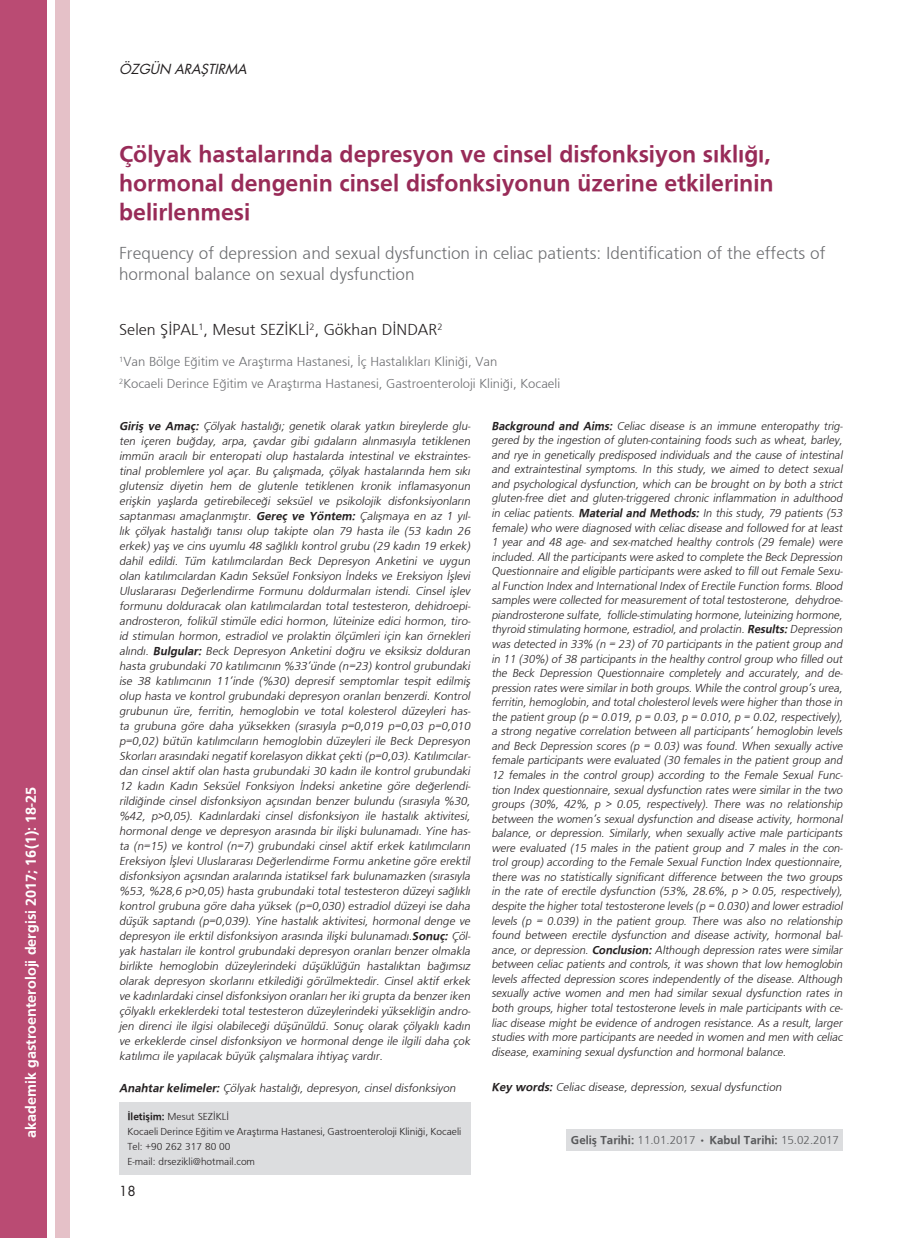
<style>
.page{position:relative;width:919px;height:1238px;background:#fff}
.page>*{position:absolute;margin:0;border:0;box-sizing:border-box;transform-origin:0 0}
.t1{font:700 24px/28.8px "Fruga Sans";color:#982b58;text-align:justify}
.t2{font:300 18px/21.6px "Fruga Sans";color:#6c6d70}
.t3{font:300 16.5px "Fruga Sans";color:#231f20}
.t4{font:700 15px "Fruga Sans";color:#fff}
.t5{font:300 13.5px/22.2px "Fruga Sans";color:#6c6d70}
.t6{font:italic 13.5px "Futura OTF";color:#231f20}
.t7{font:13.5px "Futura OTF";color:#231f20}
.t8{font:italic 300 12px/14.5px "Fruga Sans";color:#231f20;text-align:justify}
.t9{font:700 12px "Fruga Sans";color:#57585a}
.t10{font:300 10.5px/15px "Fruga Sans";color:#231f20}
.s1{font-weight:700}
.s2{font-weight:300}
</style>
<div class="page">
<div style="left:0;top:0;width:47px;height:1237px;background:#ba4b73"></div>
<div style="left:55px;top:0;width:15px;height:1237px;background:#e5c1c8"></div>
<div style="left:119px;top:1101px;width:351px;height:73px;background:#dcdddf"></div>
<div style="left:566px;top:1129px;width:276px;height:21px;background:#dcdddf"></div>
<p class="t4" style="left:22px;top:1137px;width:352px;rotate:-90deg">akademik gastroenteroloji dergisi 2017; 16(1): 18-25</p>
<p class="t6" style="left:119px;top:60px;width:129px">ÖZGÜN ARAŞTIRMA</p>
<h1 class="t1" style="left:119px;top:140px;width:656px">Çölyak hastalarında depresyon ve cinsel disfonksiyon sıklığı, hormonal dengenin cinsel disfonksiyonun üzerine etkilerinin belirlenmesi</h1>
<h2 class="t2" style="left:119px;top:241px;width:708px">Frequency of depression and sexual dysfunction in celiac patients: Identification of the effects of hormonal balance on sexual dysfunction</h2>
<h3 class="t3" style="left:119px;top:320px;width:325px">Selen ŞİPAL<sup>1</sup>, Mesut SEZİKLİ<sup>2</sup>, Gökhan DİNDAR<sup>2</sup></h3>
<p class="t5" style="left:119px;top:350px;width:442px"><sup>1</sup>Van Bölge Eğitim ve Araştırma Hastanesi, İç Hastalıkları Kliniği, Van<br><sup>2</sup>Kocaeli Derince Eğitim ve Araştırma Hastanesi, Gastroenteroloji Kliniği, Kocaeli</p>
<p class="t8" style="left:119px;top:418px;width:355px;line-height:15px"><span class="s1">Giriş ve Amaç:</span> Çölyak hastalığı; genetik olarak yatkın bireylerde glu&shy;ten içeren buğday, arpa, çavdar gibi gıdaların alınmasıyla tetiklenen immün aracılı bir enteropati olup hastalarda intestinal ve ekstraintes&shy;tinal problemlere yol açar. Bu çalışmada, çölyak hastalarında hem sıkı glutensiz diyetin hem de glutenle tetiklenen kronik inflamasyonun erişkin yaşlarda getirebileceği seksüel ve psikolojik disfonksiyonların saptanması amaçlanmıştır. <span class="s1">Gereç ve Yöntem:</span> Çalışmaya en az 1 yıl&shy;lık çölyak hastalığı tanısı olup takipte olan 79 hasta ile (53 kadın 26 erkek) yaş ve cins uyumlu 48 sağlıklı kontrol grubu (29 kadın 19 erkek) dahil edildi. Tüm katılımcılardan Beck Depresyon Anketini ve uygun olan katılımcılardan Kadın Seksüel Fonksiyon İndeks ve Ereksiyon İşlevi Uluslararası Değerlendirme Formunu doldurmaları istendi. Cinsel işlev formunu dolduracak olan katılımcılardan total testesteron, dehidroepi&shy;androsteron, folikül stimüle edici hormon, lüteinize edici hormon, tiro&shy;id stimulan hormon, estradiol ve prolaktin ölçümleri için kan örnekleri alındı. <span class="s1">Bulgular:</span> Beck Depresyon Anketini doğru ve eksiksiz dolduran hasta grubundaki 70 katılımcının %33’ünde (n=23) kontrol grubundaki ise 38 katılımcının 11’inde (%30) depresif semptomlar tespit edilmiş olup hasta ve kontrol grubundaki depresyon oranları benzerdi. Kontrol grubunun üre, ferritin, hemoglobin ve total kolesterol düzeyleri has&shy;ta grubuna göre daha yüksekken (sırasıyla p=0,019 p=0,03 p=0,010 p=0,02) bütün katılımcıların hemoglobin düzeyleri ile Beck Depresyon Skorlarıarasındakinegatifkorelasyon dikkatçekti(p=0,03).Katılımcılar&shy;dan cinsel aktif olan hasta grubundaki 30 kadın ile kontrol grubundaki 12 kadın Kadın Seksüel Fonksiyon İndeksi anketine göre değerlendi&shy;rildiğinde cinsel disfonksiyon açısından benzer bulundu (sırasıyla %30, %42, p&gt;0,05). Kadınlardaki cinsel disfonksiyon ile hastalık aktivitesi, hormonal denge ve depresyon arasında bir ilişki bulunamadı. Yine has&shy;ta (n=15) ve kontrol (n=7) grubundaki cinsel aktif erkek katılımcıların Ereksiyon İşlevi Uluslararası Değerlendirme Formu anketine göre erektil disfonksiyon açısından aralarında istatiksel fark bulunamazken (sırasıyla %53, %28,6 p&gt;0,05) hasta grubundaki total testesteron düzeyi sağlıklı kontrol grubuna göre daha yüksek (p=0,030) estradiol düzeyi ise daha düşük saptandı (p=0,039). Yine hastalık aktivitesi, hormonal denge ve depresyon ile erktil disfonksiyon arasında ilişki bulunamadı.<span class="s1">Sonuç:</span> Çöl&shy;yak hastaları ile kontrol grubundaki depresyon oranları benzer olmakla birlikte hemoglobin düzeylerindeki düşüklüğün hastalıktan bağımsız olarak depresyon skorlarını etkilediği görülmektedir. Cinsel aktif erkek ve kadınlardakicinseldisfonksiyon oranlarıherikigrupta da benzeriken çölyaklı erkeklerdeki total testesteron düzeylerindeki yüksekliğin andro&shy;jen direnci ile ilgisi olabileceği düşünüldü. Sonuç olarak çölyaklı kadın ve erkeklerde cinsel disfonksiyon ve hormonal denge ile ilgili daha çok katılımcı ile yapılacak büyük çalışmalara ihtiyaç vardır.</p>
<p class="t8" style="left:119px;top:1080px;width:340px"><span class="s1">Anahtar kelimeler:</span> Çölyak hastalığı, depresyon, cinsel disfonksiyon</p>
<p class="t10" style="left:127px;top:1108px;width:335px"><span class="s1">İletişim:</span> Mesut SEZİKLİ<br>Kocaeli Derince Eğitim ve Araştırma Hastanesi, Gastroenteroloji Kliniği, Kocaeli Tel: +90 262 317 80 00<br>E-mail: drsezikli@hotmail.com</p>
<p class="t7" style="left:119px;top:1181px;width:18px">18</p>
<p class="t8" style="left:491px;top:418px;width:355px"><span class="s1">Background and Aims:</span> Celiac disease is an immune enteropathy trig&shy;gered by the ingestion of gluten-containing foods such as wheat, barley, and rye in genetically predisposed individuals and the cause of intestinal and extraintestinal symptoms. In this study, we aimed to detect sexual and psychological dysfunction, which can be brought on by both a strict gluten-free diet and gluten-triggered chronic inflammation in adulthood in celiac patients. <span class="s1">Material and Methods:</span> In this study, 79 patients (53 female)who were diagnosed with celiac disease and followed foratleast 1 year and 48 age- and sex-matched healthy controls (29 female) were included.Allthe participantswere asked to complete the Beck Depression Questionnaire and eligible participantswere asked to filloutFemale Sexu&shy;alFunction Index and InternationalIndex ofErectile Function forms.Blood sampleswere collected formeasurementoftotaltestosterone, dehydroe&shy;piandrosterone sulfate, follicle-stimulating hormone,luteinizing hormone, thyroid stimulating hormone,estradiol,and prolactin.<span class="s1">Results:</span>Depression was detected in 33% (n = 23) of 70 participants in the patient group and in 11 (30%) of 38 participants in the healthy control group who filled out the Beck Depression Questionnaire completely and accurately, and de&shy;pression rateswere similarin both groups.While the controlgroup’surea, ferritin,hemoglobin,and totalcholesterollevelswere higherthan those in the patientgroup (p = 0.019,p = 0.03,p = 0.010,p = 0.02,respectively), a strong negative correlation between all participants’ hemoglobin levels and Beck Depression scores (p = 0.03) was found. When sexually active female participants were evaluated (30 females in the patient group and 12 females in the control group) according to the Female Sexual Func&shy;tion Index questionnaire, sexual dysfunction rates were similar in the two groups (30%, 42%, p &gt; 0.05, respectively). There was no relationship between the women’s sexual dysfunction and disease activity, hormonal balance, or depression. Similarly, when sexually active male participants were evaluated (15 males in the patient group and 7 males in the con&shy;trol group) according to the Female Sexual Function Index questionnaire, there was no statistically significant difference between the two groups in the rate of erectile dysfunction (53%, 28.6%, p &gt; 0.05, respectively), despite the highertotaltestosterone levels(p = 0.030)and lowerestradiol levels (p = 0.039) in the patient group. There was also no relationship found between erectile dysfunction and disease activity, hormonal bal&shy;ance, or depression. <span class="s1">Conclusion:</span> Although depression rates were similar between celiac patients and controls, it was shown that low hemoglobin levels affected depression scores independently of the disease. Although sexually active women and men had similar sexual dysfunction rates in both groups, higher total testosterone levels in male participants with ce&shy;liac disease might be evidence of androgen resistance. As a result, larger studieswith more participantsare needed in women and men with celiac disease, examining sexual dysfunction and hormonal balance.</p>
<p class="t8" style="left:491px;top:1079px;width:294px"><span class="s1">Key words:</span> Celiac disease, depression, sexual dysfunction</p>
<p class="t9" style="left:571px;top:1132px;width:269px">Geliş Tarihi: <span class="s2">11.01.2017 •</span> Kabul Tarihi: <span class="s2">15.02.2017</span></p>
</div>
